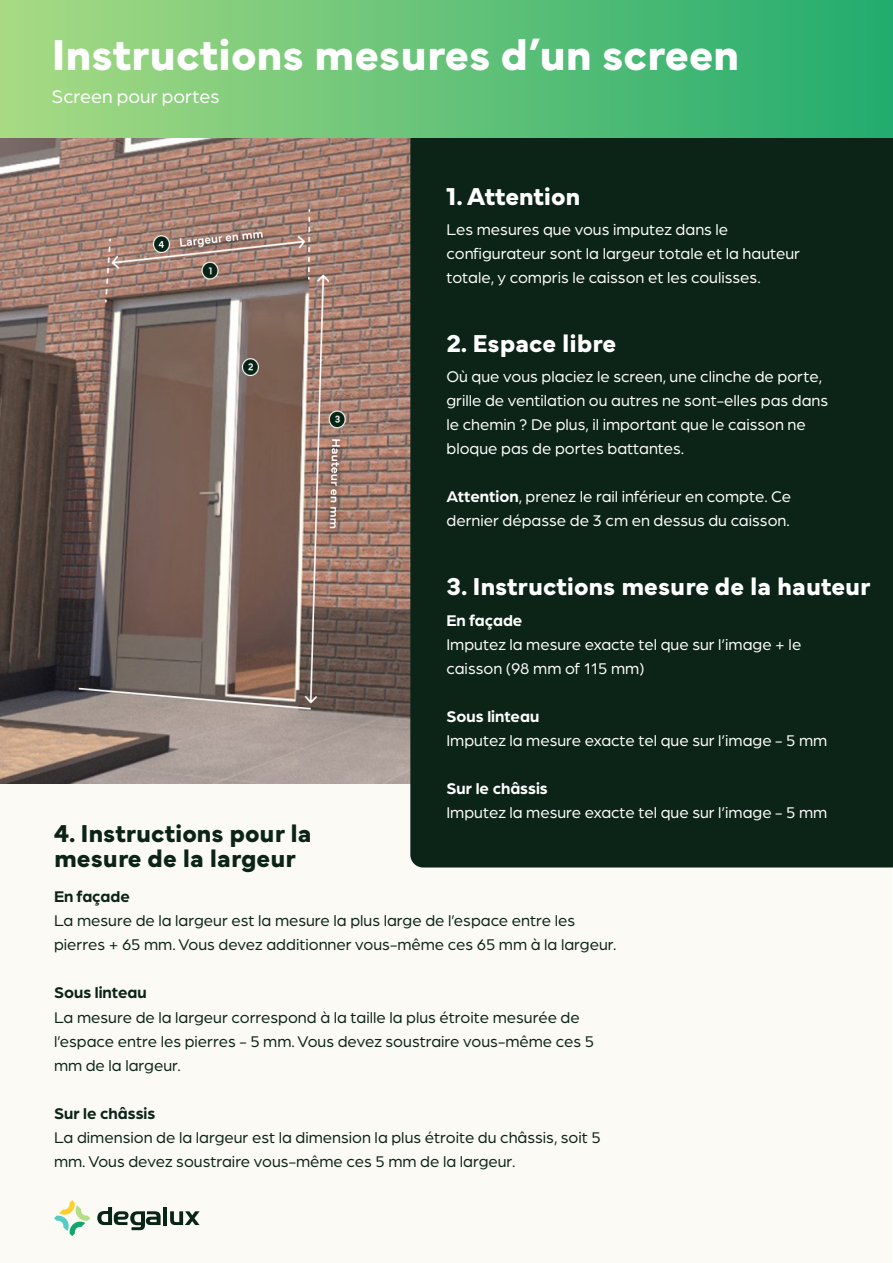
<style>
.page{position:relative;width:893px;height:1263px;background:#fff}
.page>*{position:absolute;margin:0;border:0;box-sizing:border-box;transform-origin:0 0}
.t1{font:700 45px "Mundial";color:#fff}
.t2{font:700 25.5px "Mundial";color:#fff}
.t3{font:700 25.5px/25.5px "Mundial";color:#0c2417}
.t4{font:19.5px "Arboria";color:#fff}
.t5{font:16.5px/24px "Arboria";color:#fff}
.t6{font:16.5px/24px "Arboria";color:#0c2417}
.t7{font:700 16.5px "Arboria";color:#0c2417}
.t8{font:700 16.5px "Arboria";color:#fff}
.s1{font-weight:700}
</style>
<div class="page">
<div style="left:1px;top:1px;width:891px;height:1261px;background:#fbfaf5"></div>
<img style="left:0;top:137px;width:410px;height:647px">
<div style="left:410px;top:137px;width:483px;height:730px;background:#0c2417"></div>
<div style="left:0;top:0;width:893px;height:137px;background:linear-gradient(to right,#a8da83,#22ab6e)"></div>
<svg style="left:97px;top:1207px;width:64px;height:23px"></svg>
<hr style="left:163px;top:1207px;width:4px;height:18px;background:#082517">
<svg style="left:170px;top:1211px;width:30px;height:14px"></svg>
<svg style="left:54px;top:1200px;width:36px;height:36px"></svg>
<p class="t1" style="left:52px;top:19px;width:689px">Instructions mesures d’un screen</p>
<p class="t4" style="left:52px;top:84px;width:170px">Screen pour portes</p>
<p class="t2" style="left:446px;top:176px;width:135px">1. Attention</p>
<p class="t5" style="left:446px;top:217px;width:355px">Les mesures que vous imputez dans le configurateur sont la largeur totale et la hauteur totale, y compris le caisson et les coulisses.</p>
<p class="t2" style="left:446px;top:323px;width:171px">2. Espace libre</p>
<p class="t5" style="left:446px;top:364px;width:383px">Où que vous placiez le screen, une clinche de porte, grille de ventilation ou autres ne sont-elles pas dans le chemin ? De plus, il important que le caisson ne bloque pas de portes battantes.</p>
<p class="t5" style="left:446px;top:484px;width:346px"><span class="s1">Attention</span>, prenez le rail inférieur en compte. Ce dernier dépasse de 3 cm en dessus du caisson.</p>
<p class="t2" style="left:446px;top:566px;width:426px">3. Instructions mesure de la hauteur</p>
<p class="t3" style="left:54px;top:818px;width:259px">4. Instructions pour la mesure de la largeur</p>
<p class="t8" style="left:446px;top:609px;width:77px">En façade</p>
<p class="t5" style="left:446px;top:631px;width:356px">Imputez la mesure exacte tel que sur l’image + le caisson (98 mm of 115 mm)</p>
<p class="t8" style="left:446px;top:705px;width:94px">Sous linteau</p>
<p class="t5" style="left:446px;top:727px;width:382px">Imputez la mesure exacte tel que sur l’image - 5 mm</p>
<p class="t8" style="left:446px;top:777px;width:103px">Sur le châssis</p>
<p class="t5" style="left:446px;top:799px;width:382px">Imputez la mesure exacte tel que sur l’image - 5 mm</p>
<p class="t7" style="left:54px;top:886px;width:77px">En façade</p>
<p class="t6" style="left:54px;top:908px;width:564px">La mesure de la largeur est la mesure la plus large de l’espace entre les pierres + 65 mm. Vous devez additionner vous-même ces 65 mm à la largeur.</p>
<p class="t7" style="left:54px;top:982px;width:94px">Sous linteau</p>
<p class="t6" style="left:54px;top:1004px;width:542px">La mesure de la largeur correspond à la taille la plus étroite mesurée de l’espace entre les pierres - 5 mm. Vous devez soustraire vous-même ces 5 mm de la largeur.</p>
<p class="t7" style="left:54px;top:1102px;width:103px">Sur le châssis</p>
<p class="t6" style="left:54px;top:1124px;width:548px">La dimension de la largeur est la dimension la plus étroite du châssis, soit 5 mm. Vous devez soustraire vous-même ces 5 mm de la largeur.</p>
</div>
